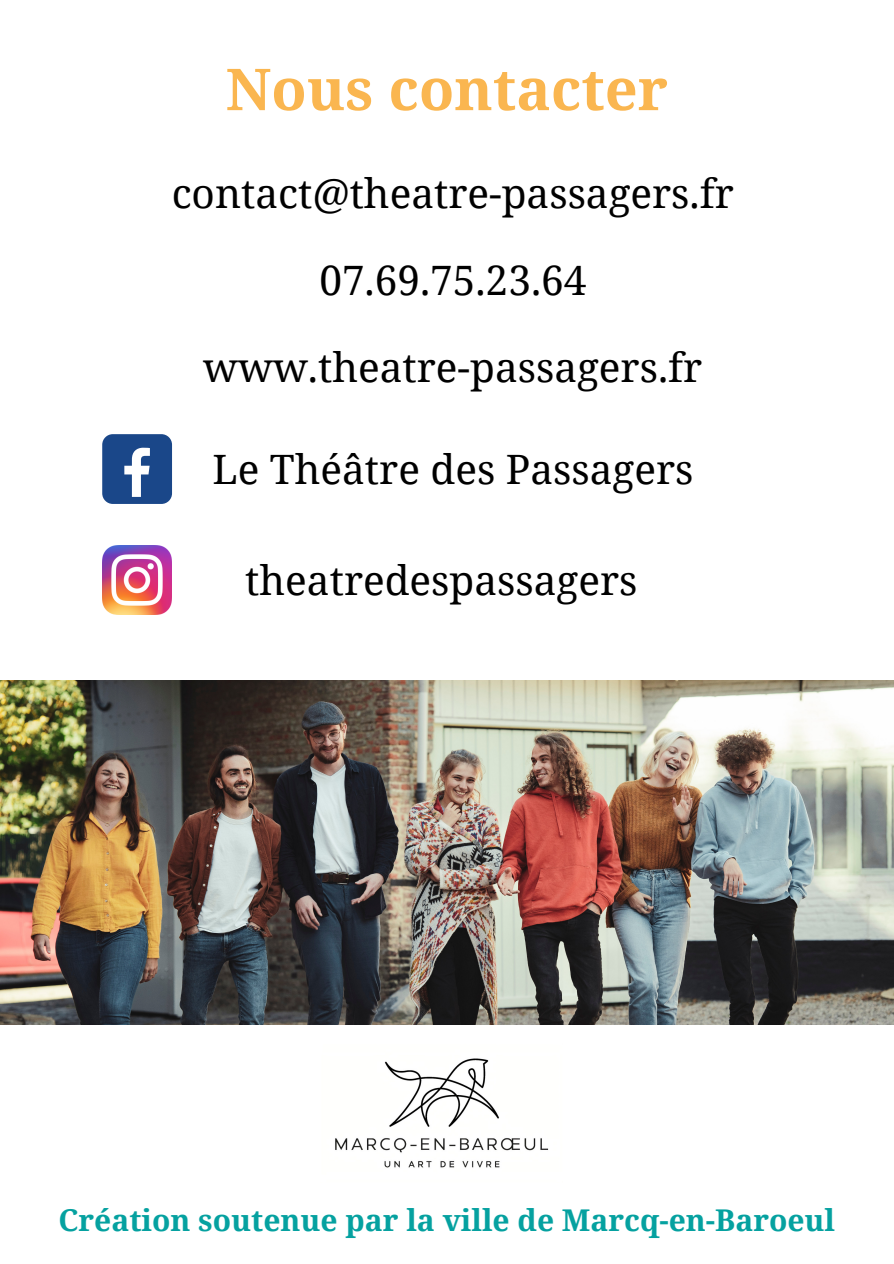
<style>
.page{position:relative;width:894px;height:1264px;background:#fff}
.page>*{position:absolute;margin:0;border:0;box-sizing:border-box;transform-origin:0 0}
.t1{font:700 57.75px "Noto Serif";color:#fab650}
.t2{font:40.5px "Noto Serif";color:#000}
.t3{font:700 30px "Noto Serif";color:#05a1a0}
</style>
<div class="page">
<img style="left:0;top:680px;width:893px;height:344px">
<div style="left:102px;top:434px;width:70px;height:70px;background:#1a4789;border-radius:11px"></div>
<svg style="left:124px;top:447px;width:26px;height:50px"></svg>
<img style="left:103px;top:546px;width:68px;height:68px">
<img style="left:335px;top:1058px;width:214px;height:110px">
<p class="t1" style="left:226px;top:48px;width:443px">Nous contacter</p>
<p class="t2" style="left:172px;top:165px;width:563px">contact@theatre-passagers.fr</p>
<p class="t2" style="left:319px;top:251px;width:268px">07.69.75.23.64</p>
<p class="t2" style="left:203px;top:338px;width:500px">www.theatre-passagers.fr</p>
<p class="t2" style="left:212px;top:440px;width:482px">Le Théâtre des Passagers</p>
<p class="t2" style="left:245px;top:551px;width:393px">theatredespassagers</p>
<p class="t3" style="left:58px;top:1198px;width:778px">Création soutenue par la ville de Marcq-en-Baroeul</p>
</div>
